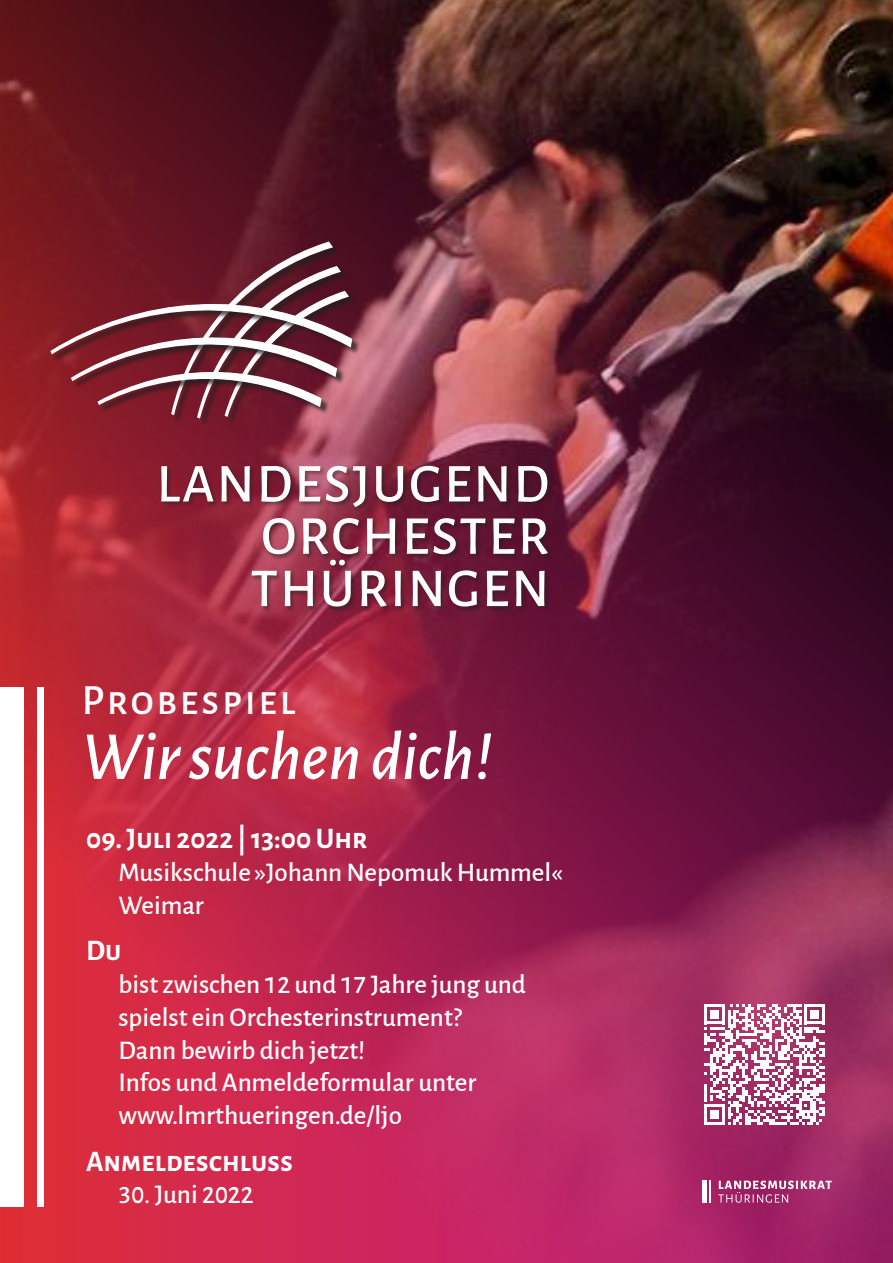
<style>
.page{position:relative;width:893px;height:1263px;background:#fff}
.page>*{position:absolute;margin:0;border:0;box-sizing:border-box;transform-origin:0 0}
.txt{font:italic 500 69px "Alegreya Sans";color:#fff}
.t1{font:500 54.9px "Alegreya Sans SC";letter-spacing:.04em;color:#fff}
.txt-2{font:500 42.22px "Alegreya Sans SC";letter-spacing:.06em;color:#fff}
.Programm_Tab_10{font:700 29.25px "Alegreya Sans SC";color:#fff}
.Programm_Tab_5_neu{font:700 29.25px "Alegreya Sans SC";color:#fff}
.Programm_Tab_5_neu-2{font:500 27.08px "Alegreya Sans";color:#fff}
.Programm_Tab_5_neu-3{font:500 27px/32.8px "Alegreya Sans";color:#fff}
</style>
<div class="page">
<img style="left:0;top:0;width:893px;height:1263px">
<div style="left:0;top:687px;width:24px;height:519px;background:#fff"></div>
<div style="left:37px;top:687px;width:7px;height:519px;background:#fff"></div>
<svg style="left:704px;top:1004px;width:121px;height:121px"></svg>
<hr style="left:702px;top:1180px;width:4px;height:23px;background:#fff">
<svg style="left:710px;top:1180px;width:1px;height:23px"></svg>
<svg style="left:718px;top:1180px;width:114px;height:23px;background:#b65688"></svg>
<div style="left:172px;top:243px;width:185px;height:184px;background:#231f20;opacity:.75"></div>
<div style="left:52px;top:305px;width:309px;height:110px;background:#231f20;opacity:.75"></div>
<svg style="left:49px;top:241px;width:304px;height:178px;background:#833e49"></svg>
<div style="left:160px;top:465px;width:394px;height:148px;background:#231f20;opacity:.52"></div>
<p class="t1" style="left:157px;top:445px;width:394px">LANDESJUGEND</p>
<p class="t1" style="left:261px;top:497px;width:289px">ORCHESTER</p>
<p class="t1" style="left:251px;top:549px;width:300px">THÜRINGEN</p>
<p class="txt-2" style="left:82px;top:670px;width:216px">Probespiel</p>
<p class="txt" style="left:82px;top:708px;width:412px">Wir suchen dich!</p>
<p class="Programm_Tab_10" style="left:86px;top:817px;width:283px">09. Juli 2022 | 13:00 Uhr</p>
<p class="Programm_Tab_5_neu-3" style="left:118px;top:854px;width:445px">Musikschule »Johann Nepomuk Hummel«<br>Weimar</p>
<p class="Programm_Tab_10" style="left:86px;top:929px;width:37px">Du</p>
<p class="Programm_Tab_5_neu-3" style="left:118px;top:966px;width:409px">bist zwischen 12 und 17 Jahre jung und spielst ein Orchesterinstrument?</p>
<p class="Programm_Tab_5_neu-3" style="left:118px;top:1032px;width:248px">Dann bewirb dich jetzt!</p>
<p class="Programm_Tab_5_neu-2" style="left:118px;top:1063px;width:359px">Infos und Anmeldeformular unter</p>
<p class="Programm_Tab_5_neu-2" style="left:118px;top:1096px;width:285px">www.lmrthueringen.de/ljo</p>
<p class="Programm_Tab_5_neu" style="left:86px;top:1139px;width:209px">Anmeldeschluss</p>
<p class="Programm_Tab_5_neu-2" style="left:118px;top:1175px;width:137px">30. Juni 2022</p>
</div>
